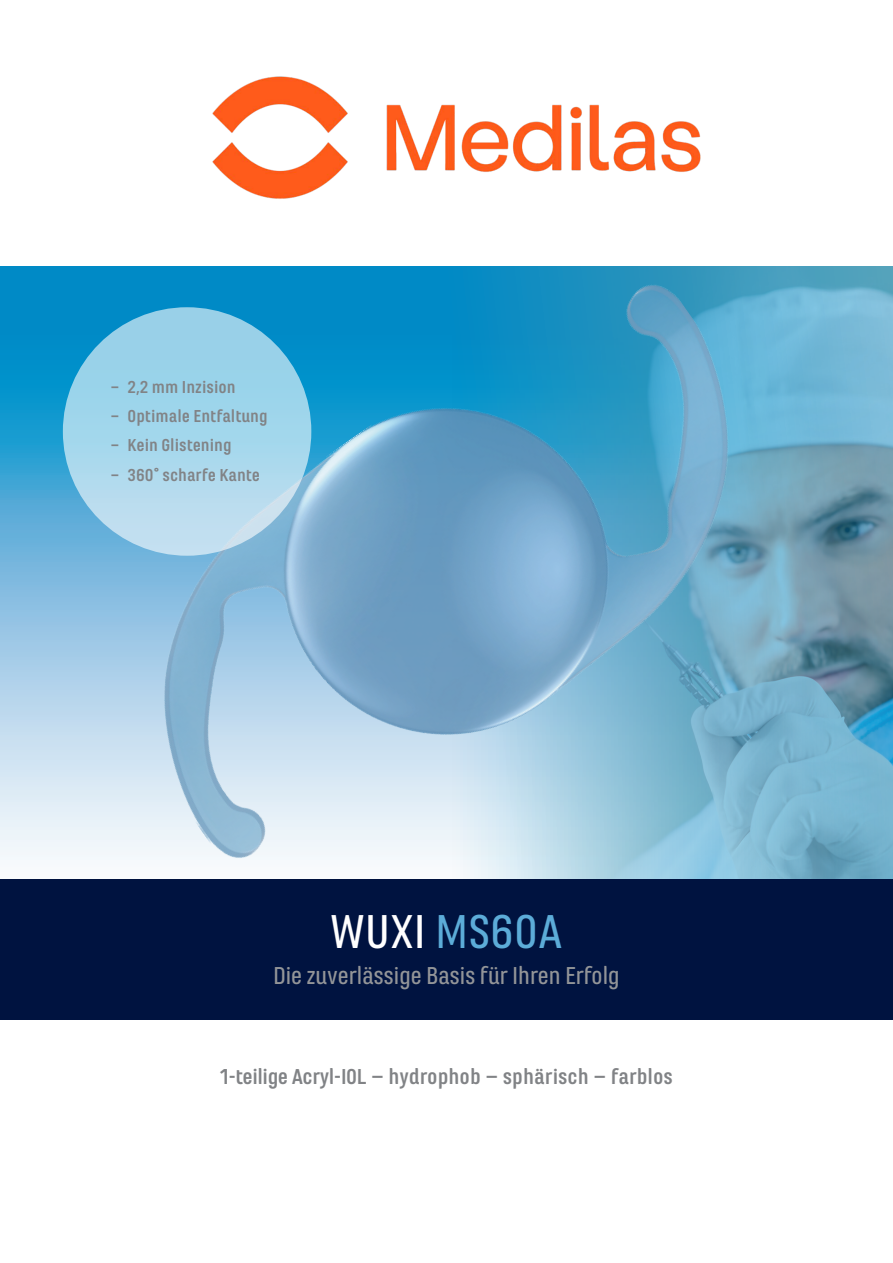
<style>
.page{position:relative;width:893px;height:1263px;background:#fff}
.page>*{position:absolute;margin:0;border:0;box-sizing:border-box;transform-origin:0 0}
.t1{font:500 49.5px "Marianina Wd FY";color:#5cacd8}
.t2{font:500 25.5px "Marianina Wd FY";letter-spacing:-.02em;color:#939598}
.t3{font:700 22.5px "Marianina Wd FY";color:#818386}
.t4{font:700 18px "Marianina Wd FY";color:#818386}
.s1{color:#fff}
</style>
<div class="page">
<svg style="left:0;top:269px;width:64px;height:591px;background:#6eb9de"></svg>
<img style="left:64px;top:267px;width:829px;height:612px">
<div style="left:0;top:879px;width:893px;height:141px;background:#001340"></div>
<img style="left:66px;top:266px;width:758px;height:613px">
<div style="left:63px;top:307px;width:248px;height:249px;background:linear-gradient(to bottom,#8dcee7,#c2e0f0);border-radius:50%"></div>
<img style="left:212px;top:76px;width:489px;height:123px">
<p class="t4" style="left:111px;top:377px;width:127px">– 2,2 mm Inzision</p>
<p class="t4" style="left:111px;top:407px;width:159px">– Optimale Entfaltung</p>
<p class="t4" style="left:111px;top:436px;width:123px">– Kein Glistening</p>
<p class="t4" style="left:111px;top:465px;width:151px">– 360° scharfe Kante</p>
<h1 class="t1" style="left:330px;top:905px;width:234px"><span class="s1">WUXI</span> MS60A</h1>
<h2 class="t2" style="left:273px;top:962px;width:348px">Die zuverlässige Basis für Ihren Erfolg</h2>
<p class="t3" style="left:220px;top:1064px;width:455px">1-teilige Acryl-IOL – hydrophob – sphärisch – farblos</p>
</div>
